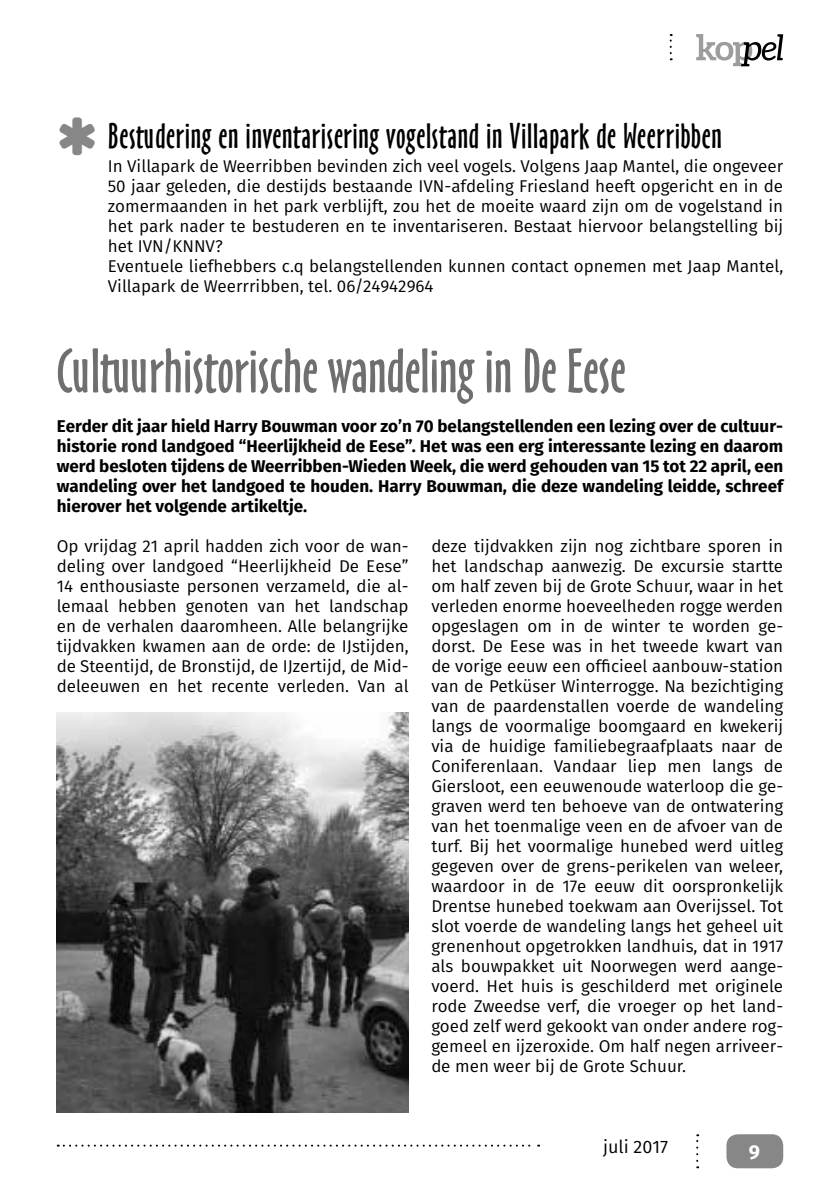
<style>
.page{position:relative;width:840px;height:1191px;background:#fff}
.page>*{position:absolute;margin:0;border:0;box-sizing:border-box;transform-origin:0 0}
.t1{font:58px "Oz Handicraft BT";color:#706f6f}
.t2{font:33px "Oz Handicraft BT";letter-spacing:.02em;color:#000}
.t3{font:700 20px "Fira Sans";color:#fff}
.t4{font:18px "Fira Sans";color:#000}
.t5{font:17px/20px "Fira Sans";color:#000;text-align:justify}
.t6{font:700 17px/20px "Fira Sans";color:#000;text-align:justify}
</style>
<div class="page">
<div style="left:726px;top:1134px;width:56px;height:34px;background:#878787;border-radius:11px"></div>
<svg style="left:58px;top:1144px;width:481px;height:2px"></svg>
<svg style="left:696px;top:34px;width:86px;height:32px"></svg>
<svg style="left:669px;top:34px;width:2px;height:26px"></svg>
<img style="left:57px;top:712px;width:351px;height:400px">
<h2 class="t2" style="left:108px;top:117px;width:615px">Bestudering en inventarisering vogelstand in Villapark de Weerribben</h2>
<p class="t5" style="left:108px;top:156px;width:676px;text-align:left">In Villapark de Weerribben bevinden zich veel vogels. Volgens Jaap Mantel, die ongeveer 50 jaar geleden, die destijds bestaande IVN-afdeling Friesland heeft opgericht en in de zomermaanden in het park verblijft, zou het de moeite waard zijn om de vogelstand in het park nader te bestuderen en te inventariseren. Bestaat hiervoor belangstelling bij het IVN/KNNV?<br>Eventuele liefhebbers c.q belangstellenden kunnen contact opnemen met Jaap Mantel, Villapark de Weerrribben, tel. 06/24942964</p>
<h1 class="t1" style="left:57px;top:337px;width:570px">Cultuurhistorische wandeling in De Eese</h1>
<p class="t6" style="left:57px;top:416px;width:727px">Eerder dit jaar hield Harry Bouwman voor zo’n 70 belangstellenden een lezing over de cultuur&shy;historie rond landgoed “Heerlijkheid de Eese”. Het was een erg interessante lezing en daarom werd besloten tijdens de Weerribben-Wieden Week, die werd gehouden van 15 tot 22 april, een wandeling over het landgoed te houden. Harry Bouwman, die deze wandeling leidde, schreef hierover het volgende artikeltje.</p>
<p class="t5" style="left:57px;top:536px;width:353px">Op vrijdag 21 april hadden zich voor de wan&shy;deling over landgoed “Heerlijkheid De Eese” 14 enthousiaste personen verzameld, die al&shy;lemaal hebben genoten van het landschap en de verhalen daaromheen. Alle belangrijke tijdvakken kwamen aan de orde: de IJstijden, de Steentijd, de Bronstijd, de IJzertijd, de Mid&shy;deleeuwen en het recente verleden. Van al</p>
<p class="t5" style="left:431px;top:536px;width:353px">deze tijdvakken zijn nog zichtbare sporen in het landschap aanwezig. De excursie startte om half zeven bij de Grote Schuur, waar in het verleden enorme hoeveelheden rogge werden opgeslagen om in de winter te worden ge&shy;dorst. De Eese was in het tweede kwart van de vorige eeuw een officieel aanbouw-station van de Petküser Winterrogge. Na bezichtiging van de paardenstallen voerde de wandeling langs de voormalige boomgaard en kwekerij via de huidige familiebegraafplaats naar de Coniferenlaan. Vandaar liep men langs de Giersloot, een eeuwenoude waterloop die ge&shy;graven werd ten behoeve van de ontwatering van het toenmalige veen en de afvoer van de turf. Bij het voormalige hunebed werd uitleg gegeven over de grens-perikelen van weleer, waardoor in de 17e eeuw dit oorspronkelijk Drentse hunebed toekwam aan Overijssel. Tot slot voerde de wandeling langs het geheel uit grenenhout opgetrokken landhuis, dat in 1917 als bouwpakket uit Noorwegen werd aange&shy;voerd. Het huis is geschilderd met originele rode Zweedse verf, die vroeger op het land&shy;goed zelf werd gekookt van onder andere rog&shy;gemeel en ijzeroxide. Om half negen arriveer&shy;de men weer bij de Grote Schuur.</p>
<p class="t4" style="left:602px;top:1134px;width:66px">juli 2017</p>
<p class="t3" style="left:748px;top:1138px;width:13px">9</p>
</div>
